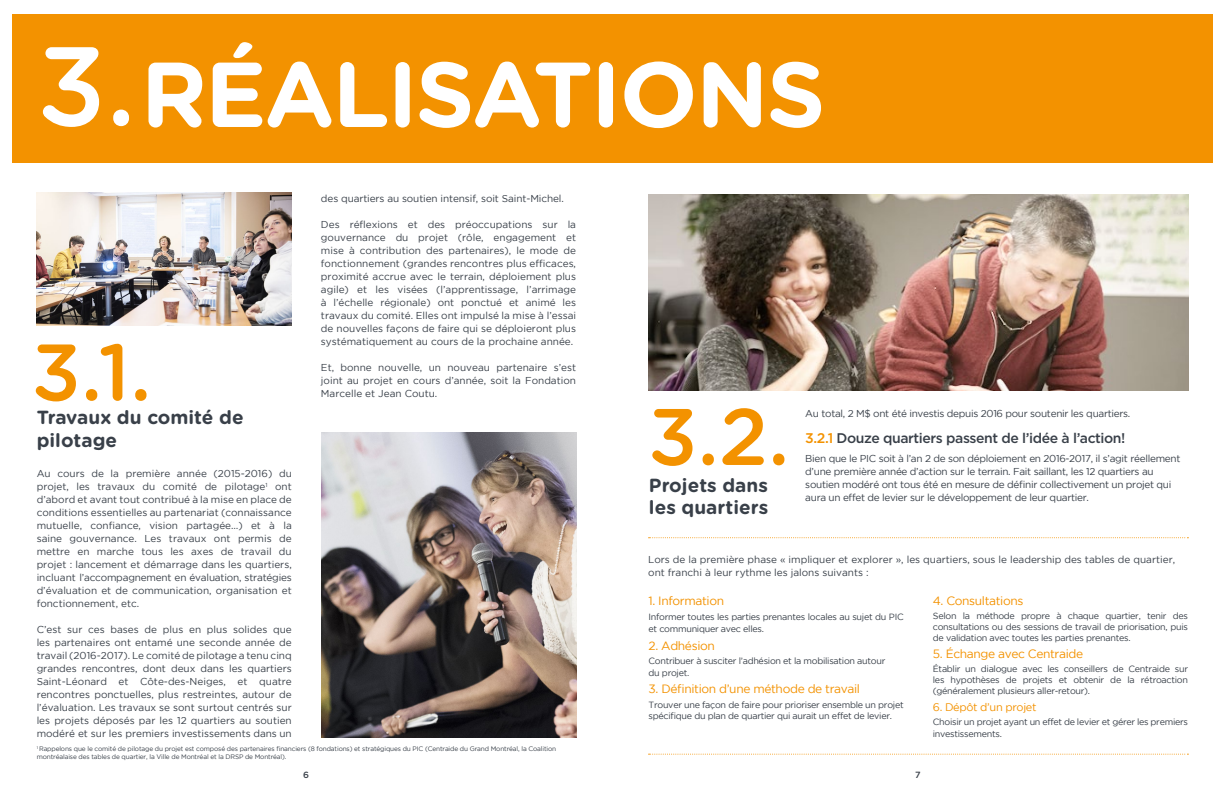
<style>
.page{position:relative;width:1224px;height:792px;background:#fff}
.page>*{position:absolute;margin:0;border:0;box-sizing:border-box;transform-origin:0 0}
.t1{font:700 92px "Gotham Rounded";letter-spacing:-.025em;color:#fff}
.t2{font:500 80px "Gotham Rounded";color:#f39200}
.t3{font:700 19px/22.8px "Gotham Rounded";color:#394049}
.t4{font:500 14px "Gotham";letter-spacing:-.03em;color:#394049}
.t5{font:12px "Gotham";letter-spacing:-.03em;color:#f39200}
.t6{font:11px "Gotham";letter-spacing:-.03em;color:#f39200}
.t7{font:10px/13px "Gotham";letter-spacing:-.01em;color:#394049;text-align:justify}
.t8{font:10px/13px "Gotham";letter-spacing:-.03em;color:#394049}
.t9{font:9px/11px "Gotham";letter-spacing:-.03em;color:#394049}
.t10{font:500 9px "Gotham";color:#394049}
.t11{font:6.5px/7.8px "Gotham";letter-spacing:-.02em;color:#394049}
.s1{font-weight:500;font-size:112px}
.s2{color:#f39200}
</style>
<div class="page">
<div style="left:12px;top:14px;width:1200px;height:149px;background:#f39200"></div>
<img style="left:36px;top:192px;width:255px;height:134px">
<img style="left:321px;top:433px;width:255px;height:304px">
<svg style="left:649px;top:754px;width:539px;height:1px"></svg>
<svg style="left:649px;top:537px;width:539px;height:1px"></svg>
<img style="left:649px;top:195px;width:539px;height:195px">
<h1 class="t1" style="left:37px;top:27px;width:790px"><span class="s1">3.</span>RÉALISATIONS</h1>
<h2 class="t2" style="left:31px;top:315px;width:122px">3.1.</h2>
<h3 class="t3" style="left:37px;top:405px;width:209px">Travaux du comité de pilotage</h3>
<p class="t7" style="left:37px;top:467px;width:257px">Au cours de la première année (2015-2016) du projet, les travaux du comité de pilotage<sup>1</sup> ont d’abord et avant tout contribué à la mise en place de conditions essentielles au partenariat (connaissance mutuelle, confiance, vision partagée…) et à la saine gouvernance. Les travaux ont permis de mettre en marche tous les axes de travail du projet : lancement et démarrage dans les quartiers, incluant l’accompagnement en évaluation, stratégies d’évaluation et de communication, organisation et fonctionnement, etc.</p>
<p class="t7" style="left:37px;top:623px;width:257px">C’est sur ces bases de plus en plus solides que les partenaires ont entamé une seconde année de travail (2016-2017). Le comité de pilotage a tenu cinq grandes rencontres, dont deux dans les quartiers Saint-Léonard et Côte-des-Neiges, et quatre rencontres ponctuelles, plus restreintes, autour de l’évaluation. Les travaux se sont surtout centrés sur les projets déposés par les 12 quartiers au soutien modéré et sur les premiers investissements dans un</p>
<p class="t7" style="left:321px;top:192px;width:244px">des quartiers au soutien intensif, soit Saint-Michel.</p>
<p class="t7" style="left:321px;top:218px;width:257px">Des réflexions et des préoccupations sur la gouvernance du projet (rôle, engagement et mise à contribution des partenaires), le mode de fonctionnement (grandes rencontres plus efficaces, proximité accrue avec le terrain, déploiement plus agile) et les visées (l’apprentissage, l’arrimage à l’échelle régionale) ont ponctué et animé les travaux du comité. Elles ont impulsé la mise à l’essai de nouvelles façons de faire qui se déploieront plus systématiquement au cours de la prochaine année.</p>
<p class="t7" style="left:321px;top:361px;width:257px">Et, bonne nouvelle, un nouveau partenaire s’est joint au projet en cours d’année, soit la Fondation Marcelle et Jean Coutu.</p>
<h2 class="t2" style="left:648px;top:380px;width:143px">3.2.</h2>
<h3 class="t3" style="left:649px;top:473px;width:121px">Projets dans les quartiers</h3>
<p class="t8" style="left:805px;top:407px;width:327px">Au total, 2 M$ ont été investis depuis 2016 pour soutenir les quartiers.</p>
<h3 class="t4" style="left:805px;top:429px;width:322px"><span class="s2">3.2.1</span> Douze quartiers passent de l’idée à l’action!</h3>
<p class="t8" style="left:805px;top:452px;width:377px">Bien que le PIC soit à l’an 2 de son déploiement en 2016-2017, il s’agit réellement d’une première année d’action sur le terrain. Fait saillant, les 12 quartiers au soutien modéré ont tous été en mesure de définir collectivement un projet qui aura un effet de levier sur le développement de leur quartier.</p>
<p class="t7" style="left:648px;top:553px;width:528px">Lors de la première phase « impliquer et explorer », les quartiers, sous le leadership des tables de quartier, ont franchi à leur rythme les jalons suivants :</p>
<p class="t5" style="left:649px;top:595px;width:77px">1. Information</p>
<p class="t9" style="left:649px;top:610px;width:257px;line-height:12.6px">Informer toutes les parties prenantes locales au sujet du PIC et communiquer avec elles.</p>
<p class="t5" style="left:649px;top:639px;width:68px">2. Adhésion</p>
<p class="t9" style="left:649px;top:655px;width:238px;line-height:11.6px">Contribuer à susciter l’adhésion et la mobilisation autour du projet.</p>
<p class="t5" style="left:649px;top:682px;width:213px">3. Définition d’une méthode de travail</p>
<p class="t9" style="left:649px;top:699px;width:257px;line-height:11.6px">Trouver une façon de faire pour prioriser ensemble un projet spécifique du plan de quartier qui aurait un effet de levier.</p>
<p class="t5" style="left:933px;top:595px;width:92px">4. Consultations</p>
<p class="t9" style="left:933px;top:610px;width:257px;text-align:justify">Selon la méthode propre à chaque quartier, tenir des consultations ou des sessions de travail de priorisation, puis de validation avec toutes les parties prenantes.</p>
<p class="t5" style="left:933px;top:647px;width:152px">5. Échange avec Centraide</p>
<p class="t9" style="left:933px;top:663px;width:257px;text-align:justify">Établir un dialogue avec les conseillers de Centraide sur les hypothèses de projets et obtenir de la rétroaction (généralement plusieurs aller-retour).</p>
<p class="t6" style="left:933px;top:701px;width:105px">6. Dépôt d’un projet</p>
<p class="t9" style="left:933px;top:715px;width:257px;line-height:12px">Choisir un projet ayant un effet de levier et gérer les premiers investissements.</p>
<p class="t11" style="left:37px;top:744px;width:521px"><sup>1</sup> Rappelons que le comité de pilotage du projet est composé des partenaires financiers (8 fondations) et stratégiques du PIC (Centraide du Grand Montréal, la Coalition montréalaise des tables de quartier, la Ville de Montréal et la DRSP de Montréal).</p>
<p class="t10" style="left:303px;top:769px;width:7px">6</p>
<p class="t10" style="left:915px;top:769px;width:7px">7</p>
</div>
